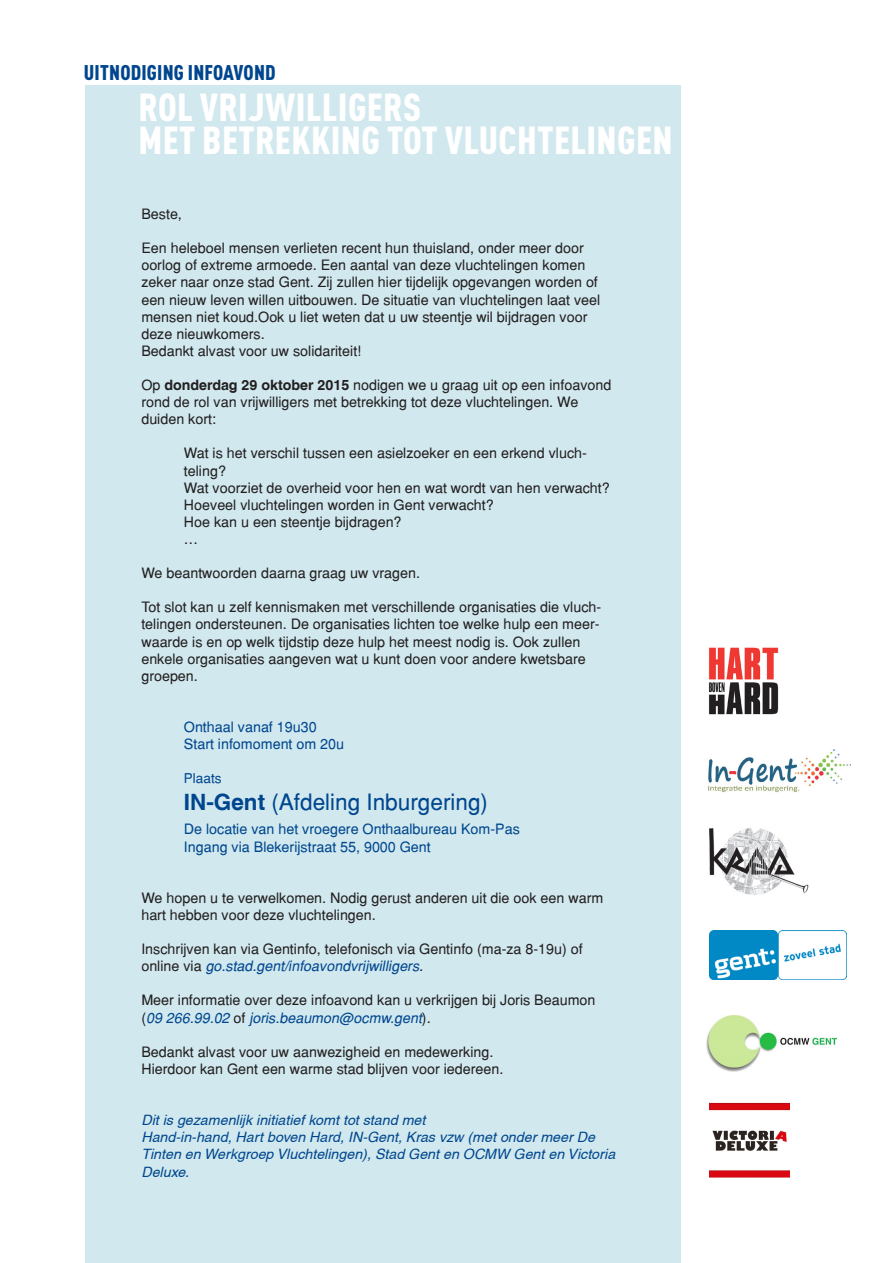
<style>
.page{position:relative;width:893px;height:1263px;background:#fff}
.page>*{position:absolute;margin:0;border:0;box-sizing:border-box;transform-origin:0 0}
.Header1{font:900 condensed 38.55px/33px "DIN Pro";letter-spacing:.01em;color:#fff}
.t1{font:22.5px "Helvetica";color:#00468e}
.t2{font:900 condensed 21px "DIN Pro";letter-spacing:.01em;color:#00468e}
.t3{font:14.25px/17.1px "Helvetica";color:#231f20}
.t4{font:italic 14.25px/17.5px "Helvetica";color:#00468e}
.t5{font:14.25px "Helvetica";color:#00468e}
.t6{font:13.5px "Helvetica";color:#00468e}
.s1{font-weight:700}
.s2{font-style:italic;color:#00468e}
.s3{font-style:italic}
</style>
<div class="page">
<div style="left:85px;top:85px;width:595px;height:1178px;background:#d0e8ee"></div>
<img style="left:708px;top:750px;width:142px;height:43px">
<img style="left:708px;top:647px;width:71px;height:68px">
<img style="left:709px;top:828px;width:100px;height:67px">
<img style="left:709px;top:930px;width:137px;height:49px">
<img style="left:706px;top:1016px;width:130px;height:55px">
<img style="left:710px;top:1102px;width:79px;height:76px">
<p class="t2" style="left:84px;top:56px;width:193px">UITNODIGING INFOAVOND</p>
<p class="Header1" style="left:138px;top:87px;width:536px">ROL VRIJWILLIGERS<br>MET BETREKKING TOT VLUCHTELINGEN</p>
<p class="t3" style="left:141px;top:205px;width:42px">Beste,</p>
<p class="t3" style="left:141px;top:239px;width:460px">Een heleboel mensen verlieten recent hun thuisland, onder meer door oorlog of extreme armoede. Een aantal van deze vluchtelingen komen zeker naar onze stad Gent. Zij zullen hier tijdelijk opgevangen worden of een nieuw leven willen uitbouwen. De situatie van vluchtelingen laat veel mensen niet koud.Ook u liet weten dat u uw steentje wil bijdragen voor deze nieuwkomers.</p>
<p class="t3" style="left:141px;top:342px;width:221px">Bedankt alvast voor uw solidariteit!</p>
<p class="t3" style="left:141px;top:376px;width:472px">Op <span class="s1">donderdag 29 oktober 2015</span> nodigen we u graag uit op een infoavond rond de rol van vrijwilligers met betrekking tot deze vluchtelingen. We duiden kort:</p>
<p class="t3" style="left:184px;top:445px;width:404px">Wat is het verschil tussen een asielzoeker en een erkend vluch&shy;teling?</p>
<p class="t3" style="left:184px;top:479px;width:427px">Wat voorziet de overheid voor hen en wat wordt van hen verwacht?</p>
<p class="t3" style="left:184px;top:496px;width:311px">Hoeveel vluchtelingen worden in Gent verwacht?</p>
<p class="t3" style="left:184px;top:513px;width:219px">Hoe kan u een steentje bijdragen?</p>
<p class="t3" style="left:184px;top:530px;width:16px">…</p>
<p class="t3" style="left:141px;top:564px;width:280px">We beantwoorden daarna graag uw vragen.</p>
<p class="t3" style="left:141px;top:599px;width:461px">Tot slot kan u zelf kennismaken met verschillende organisaties die vluch&shy;telingen ondersteunen. De organisaties lichten toe welke hulp een meer&shy;waarde is en op welk tijdstip deze hulp het meest nodig is. Ook zullen enkele organisaties aangeven wat u kunt doen voor andere kwetsbare groepen.</p>
<p class="t5" style="left:184px;top:718px;width:134px">Onthaal vanaf 19u30</p>
<p class="t5" style="left:184px;top:735px;width:162px">Start infomoment om 20u</p>
<p class="t6" style="left:184px;top:770px;width:39px">Plaats</p>
<p class="t1" style="left:184px;top:789px;width:306px"><span class="s1">IN-Gent</span> (Afdeling Inburgering)</p>
<p class="t5" style="left:184px;top:821px;width:337px">De locatie van het vroegere Onthaalbureau Kom-Pas</p>
<p class="t5" style="left:184px;top:838px;width:248px">Ingang via Blekerijstraat 55, 9000 Gent</p>
<p class="t3" style="left:141px;top:889px;width:463px">We hopen u te verwelkomen. Nodig gerust anderen uit die ook een warm hart hebben voor deze vluchtelingen.</p>
<p class="t3" style="left:141px;top:940px;width:443px">Inschrijven kan via Gentinfo, telefonisch via Gentinfo (ma-za 8-19u) of o n l i n e v i a <span class="s2">go.stad.gent/infoavondvrijwilligers</span><span class="s3">.</span></p>
<p class="t3" style="left:141px;top:992px;width:456px">Meer informatie over deze infoavond kan u verkrijgen bij Joris Beaumon ( <span class="s2">09 266.99.02</span> o f <span class="s2">joris.beaumon@ocmw.gent</span>) .</p>
<p class="t3" style="left:141px;top:1043px;width:353px">Bedankt alvast voor uw aanwezigheid en medewerking.</p>
<p class="t3" style="left:141px;top:1060px;width:364px">Hierdoor kan Gent een warme stad blijven voor iedereen.</p>
<p class="t4" style="left:141px;top:1111px;width:286px">Dit is gezamenlijk initiatief komt tot stand met</p>
<p class="t4" style="left:141px;top:1128px;width:475px">Hand-in-hand, Hart boven Hard, IN-Gent, Kras vzw (met onder meer De<br>Tinten en Werkgroep Vluchtelingen), Stad Gent en OCMW Gent en Victoria<br>Deluxe.</p>
</div>
